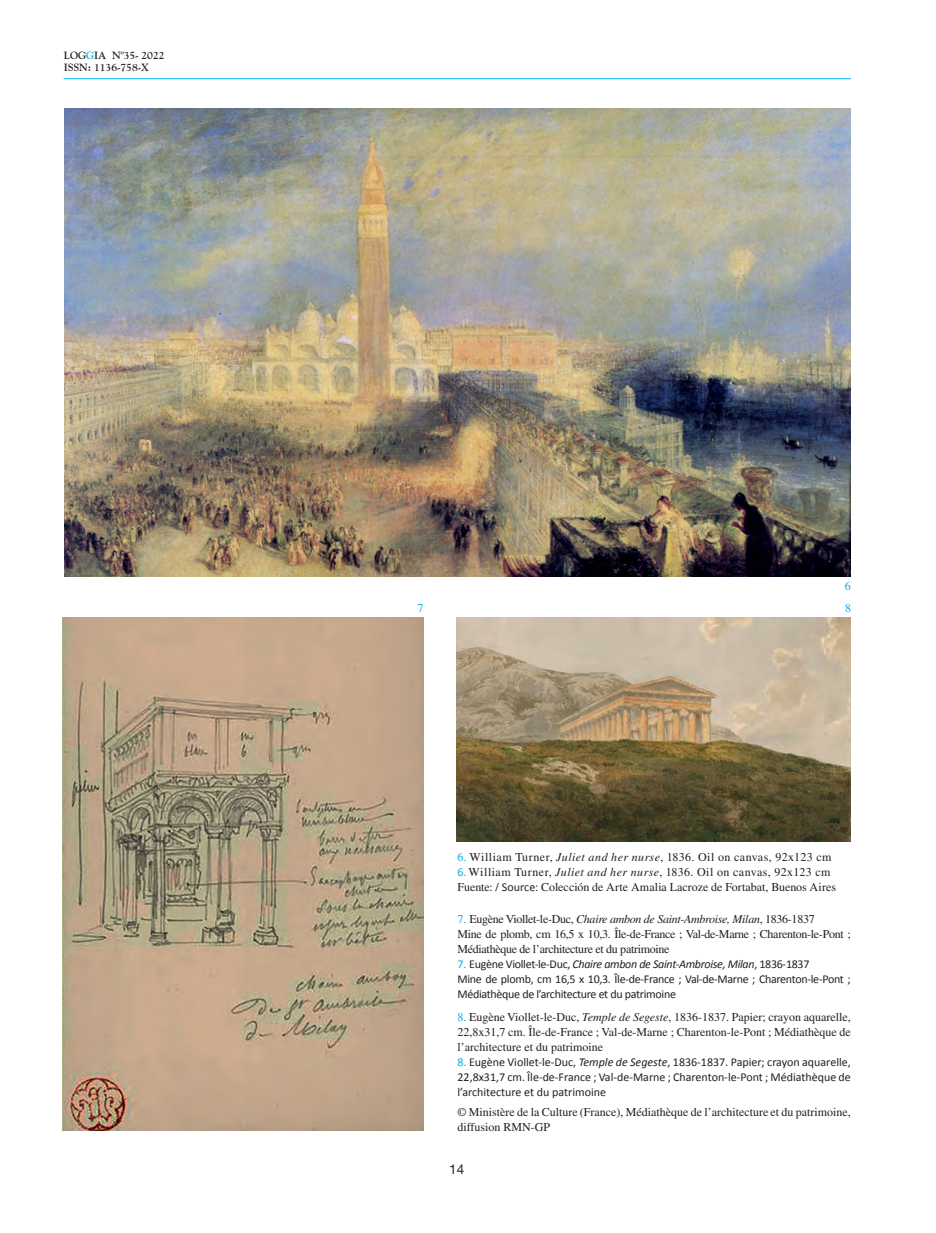
<style>
.page{position:relative;width:936px;height:1233px;background:#fff}
.page>*{position:absolute;margin:0;border:0;box-sizing:border-box;transform-origin:0 0}
.t1{font:13.5px "Helvetica Neue LT Std";color:#231f20}
.t2{font:12px/15px "Times LT Std";color:#231f20}
.t3{font:12px/15px "Calibri";letter-spacing:-.025em;color:#231f20}
.t4{font:12px/15px "Times LT Std";letter-spacing:-.025em;color:#231f20}
.t5{font:12px "Times LT Std";letter-spacing:.035em;color:#231f20}
.t6{font:12px "Times LT Std";color:#00aeef}
.t7{font:700 10.5px/12.6px "Goudy Std";letter-spacing:-.01em;color:#231f20}
.s1{color:#00aeef}
.s2{font-style:italic}
.s3{font-family:"Calibri";color:#00aeef}
.s4{font-family:"Calibri"}
</style>
<div class="page">
<hr style="left:64px;top:78px;width:787px;height:1px;background:#00aeef">
<img style="left:63px;top:617px;width:360px;height:513px">
<img style="left:457px;top:617px;width:394px;height:225px">
<img style="left:64px;top:109px;width:787px;height:468px">
<p class="t7" style="left:64px;top:49px;width:102px">LOG<span class="s1">G</span>IA Nº35- 2022<br>ISSN: 1136-758-X</p>
<p class="t6" style="left:845px;top:579px;width:7px">6</p>
<p class="t6" style="left:417px;top:601px;width:7px">7</p>
<p class="t6" style="left:845px;top:602px;width:7px">8</p>
<p class="t5" style="left:457px;top:850px;width:375px"><span class="s1">6.</span> William Turner, <span class="s2">Juliet and her nurse</span>, 1836. Oil on canvas, 92x123 cm</p>
<p class="t2" style="left:457px;top:864px;width:380px"><span class="s3">6.</span> William Turner, <span class="s2">Juliet and her nurse</span>, 1836. Oil on canvas, 92x123 cm<br>Fuente: / <span class="s4">Source</span>: Colección de Arte Amalia Lacroze de Fortabat, Buenos Aires</p>
<p class="t4" style="left:457px;top:911px;width:395px"><span class="s1">7.</span> Eugène Viollet-le-Duc, <span class="s2">Chaire ambon de Saint-Ambroise, Milan</span>, 1836-1837<br>Mine de plomb, cm 16,5 x 10,3. Île-de-France ; Val-de-Marne ; Charenton-le-Pont ;<br>Médiathèque de l’architecture et du patrimoine</p>
<p class="t3" style="left:457px;top:956px;width:395px"><span class="s1">7.</span> Eugène Viollet-le-Duc, <span class="s2">Chaire ambon de Saint-Ambroise, Milan</span>, 1836-1837<br>Mine de plomb, cm 16,5 x 10,3. Île-de-France ; Val-de-Marne ; Charenton-le-Pont ;<br>Médiathèque de l’architecture et du patrimoine</p>
<p class="t2" style="left:457px;top:1010px;width:395px;text-align:justify"><span class="s1">8.</span> Eugène Viollet-le-Duc, <span class="s2">Temple de Segeste</span>, 1836-1837. Papier; crayon aquarelle, 22,8x31,7 cm. Île-de-France ; Val-de-Marne ; Charenton-le-Pont ; Médiathèque de l’architecture et du patrimoine</p>
<p class="t3" style="left:457px;top:1055px;width:395px;text-align:justify"><span class="s1">8.</span> Eugène Viollet-le-Duc, <span class="s2">Temple de Segeste</span>, 1836-1837. Papier; crayon aquarelle, 22,8x31,7 cm. Île-de-France ; Val-de-Marne ; Charenton-le-Pont ; Médiathèque de l’architecture et du patrimoine</p>
<p class="t2" style="left:457px;top:1104px;width:395px">© Ministère de la Culture (France), Médiathèque de l’architecture et du patrimoine, diffusion RMN-GP</p>
<p class="t1" style="left:449px;top:1161px;width:17px">14</p>
</div>
